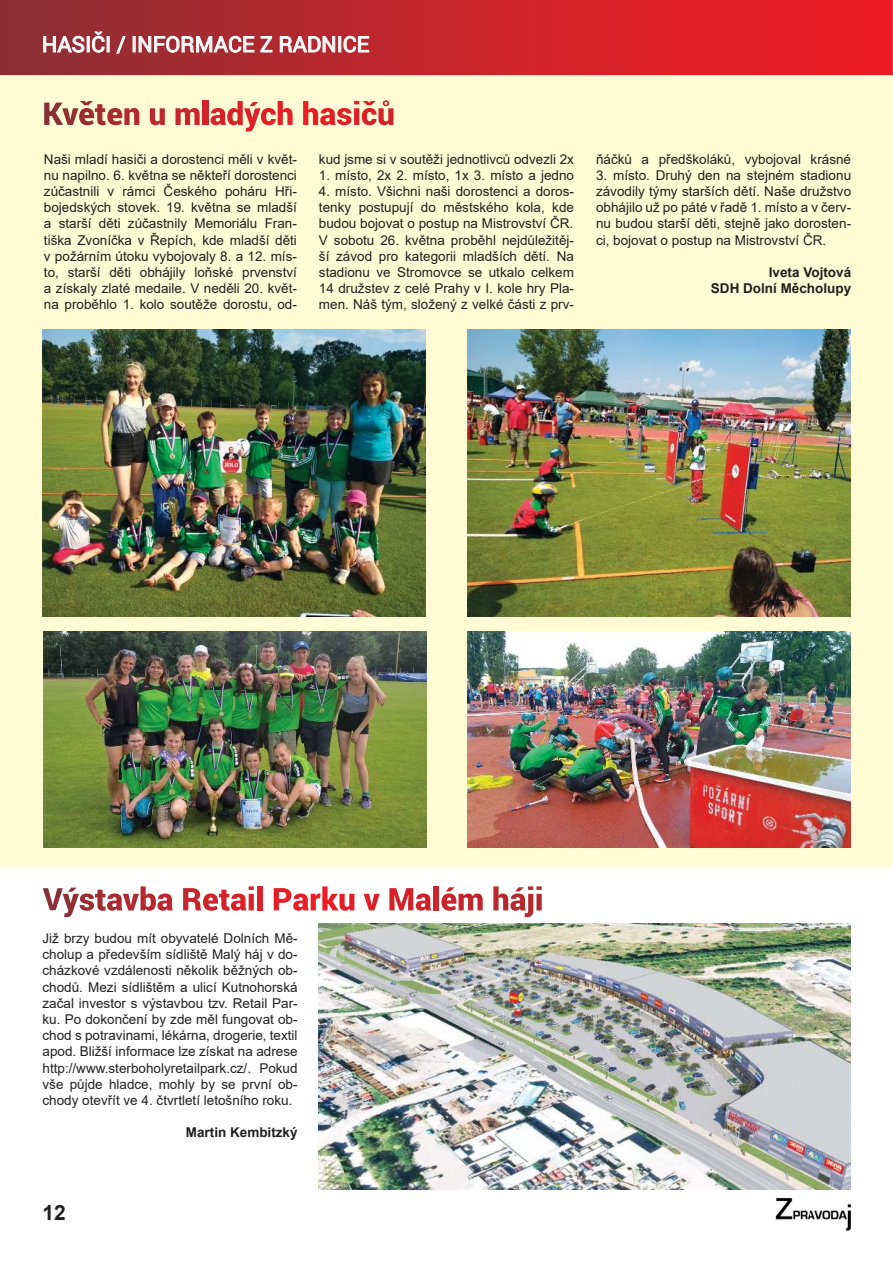
<style>
.page{position:relative;width:893px;height:1263px;background:#fff}
.page>*{position:absolute;margin:0;border:0;box-sizing:border-box;transform-origin:0 0}
.t1{font:21.75px "Roboto";color:#fff}
.t2{font:700 21px "Arial";color:#221f1f}
.t3{font:13.5px/16.2px "Arial";color:#221f1f;text-align:justify}
.t4{font:700 13.5px/16.2px "Arial";color:#221f1f;text-align:right}
</style>
<div class="page">
<div style="left:0;top:71px;width:893px;height:796px;background:#fffbd5"></div>
<img style="left:0;top:0;width:892px;height:75px">
<svg style="left:43px;top:36px;width:42px;height:17px"></svg>
<div style="left:87px;top:36px;width:3px;height:16px;border:1px solid #fff"></div>
<svg style="left:92px;top:31px;width:13px;height:22px"></svg>
<svg style="left:116px;top:36px;width:10px;height:18px"></svg>
<svg style="left:138px;top:36px;width:135px;height:17px;background:#c26f73"></svg>
<svg style="left:279px;top:36px;width:57px;height:17px"></svg>
<div style="left:338px;top:36px;width:3px;height:16px;border:1px solid #fff"></div>
<svg style="left:343px;top:36px;width:27px;height:17px"></svg>
<img style="left:775px;top:1198px;width:75px;height:33px">
<img style="left:44px;top:103px;width:19px;height:22px">
<img style="left:62px;top:108px;width:16px;height:17px">
<img style="left:79px;top:101px;width:15px;height:24px">
<img style="left:95px;top:104px;width:11px;height:21px">
<img style="left:107px;top:108px;width:15px;height:17px">
<img style="left:124px;top:108px;width:15px;height:17px">
<img style="left:150px;top:108px;width:15px;height:17px">
<img style="left:175px;top:108px;width:25px;height:17px">
<img style="left:203px;top:101px;width:5px;height:24px">
<img style="left:211px;top:108px;width:15px;height:17px">
<img style="left:227px;top:101px;width:16px;height:24px">
<img style="left:244px;top:102px;width:17px;height:30px">
<img style="left:261px;top:108px;width:15px;height:17px">
<img style="left:278px;top:101px;width:15px;height:24px">
<img style="left:303px;top:101px;width:15px;height:24px">
<img style="left:320px;top:108px;width:31px;height:17px">
<img style="left:354px;top:101px;width:5px;height:24px">
<img style="left:362px;top:101px;width:14px;height:24px">
<img style="left:378px;top:100px;width:15px;height:25px">
<img style="left:43px;top:329px;width:382px;height:288px">
<img style="left:468px;top:329px;width:382px;height:288px">
<img style="left:44px;top:632px;width:383px;height:215px">
<img style="left:468px;top:632px;width:382px;height:215px">
<img style="left:43px;top:888px;width:20px;height:22px">
<img style="left:63px;top:888px;width:16px;height:29px">
<img style="left:79px;top:893px;width:15px;height:18px">
<img style="left:95px;top:890px;width:11px;height:21px">
<img style="left:107px;top:893px;width:32px;height:18px">
<img style="left:141px;top:886px;width:15px;height:25px">
<img style="left:157px;top:893px;width:16px;height:18px">
<img style="left:183px;top:888px;width:19px;height:22px">
<img style="left:203px;top:893px;width:15px;height:18px">
<img style="left:219px;top:890px;width:11px;height:21px">
<img style="left:231px;top:893px;width:15px;height:18px">
<img style="left:249px;top:886px;width:5px;height:24px">
<img style="left:257px;top:886px;width:5px;height:24px">
<img style="left:274px;top:888px;width:17px;height:22px">
<img style="left:293px;top:893px;width:16px;height:18px">
<img style="left:311px;top:893px;width:10px;height:17px">
<img style="left:322px;top:886px;width:17px;height:24px">
<img style="left:339px;top:894px;width:15px;height:17px">
<img style="left:364px;top:894px;width:16px;height:16px">
<img style="left:389px;top:888px;width:24px;height:22px">
<img style="left:416px;top:893px;width:15px;height:18px">
<img style="left:433px;top:886px;width:6px;height:24px">
<img style="left:441px;top:887px;width:15px;height:24px">
<img style="left:459px;top:893px;width:24px;height:17px">
<img style="left:493px;top:886px;width:15px;height:24px">
<img style="left:510px;top:887px;width:15px;height:24px">
<img style="left:525px;top:886px;width:8px;height:31px">
<img style="left:536px;top:886px;width:6px;height:24px">
<img style="left:319px;top:923px;width:531px;height:266px">
<h1 class="t1" style="left:42px;top:29px;width:329px">HASIČI / INFORMACE Z RADNICE</h1>
<p class="t3" style="left:44px;top:151px;width:254px">Naši mladí hasiči a dorostenci měli v květ&shy;nu napilno. 6. května se někteří dorostenci zúčastnili v rámci Českého poháru Hři&shy;bojedských stovek. 19. května se mladší a starší děti zúčastnily Memoriálu Fran&shy;tiška Zvoníčka v Řepích, kde mladší děti v požárním útoku vybojovaly 8. a 12. mís&shy;to, starší děti obhájily loňské prvenství a získaly zlaté medaile. V neděli 20. květ&shy;na proběhlo 1. kolo soutěže dorostu, od-</p>
<p class="t3" style="left:319px;top:151px;width:257px">kud jsme si v soutěži jednotlivců odvezli 2x</p>
<p class="t3" style="left:319px;top:167px;width:257px">1. místo, 2x 2. místo, 1x 3. místo a jedno</p>
<p class="t3" style="left:319px;top:183px;width:257px">4. místo. Všichni naši dorostenci a doros&shy;tenky postupují do městského kola, kde budou bojovat o postup na Mistrovství ČR.<br>V sobotu 26. května proběhl nejdůležitěj&shy;ší závod pro kategorii mladších dětí. Na stadionu ve Stromovce se utkalo celkem 14 družstev z celé Prahy v I. kole hry Pla&shy;men. Náš tým, složený z velké části z prv-</p>
<p class="t3" style="left:596px;top:151px;width:257px">ňáčků a předškoláků, vybojoval krásné</p>
<p class="t3" style="left:596px;top:167px;width:257px">3. místo. Druhý den na stejném stadionu závodily týmy starších dětí. Naše družstvo obhájilo už po páté v řadě 1. místo a v červ&shy;nu budou starší děti, stejně jako dorosten&shy;ci, bojovat o postup na Mistrovství ČR.</p>
<p class="t4" style="left:711px;top:264px;width:142px">Iveta Vojtová<br>SDH Dolní Měcholupy</p>
<p class="t3" style="left:43px;top:930px;width:257px">Již brzy budou mít obyvatelé Dolních Mě&shy;cholup a především sídliště Malý háj v do&shy;cházkové vzdálenosti několik běžných ob&shy;chodů. Mezi sídlištěm a ulicí Kutnohorská začal investor s výstavbou tzv. Retail Par&shy;ku. Po dokončení by zde měl fungovat ob&shy;chod s potravinami, lékárna, drogerie, textil apod. Bližší informace lze získat na adrese http://www.sterboholyretailpark.cz/. Pokud vše půjde hladce, mohly by se první ob&shy;chody otevřít ve 4. čtvrtletí letošního roku.</p>
<p class="t4" style="left:186px;top:1125px;width:113px">Martin Kembitzký</p>
<h2 class="t2" style="left:43px;top:1198px;width:25px">12</h2>
</div>
